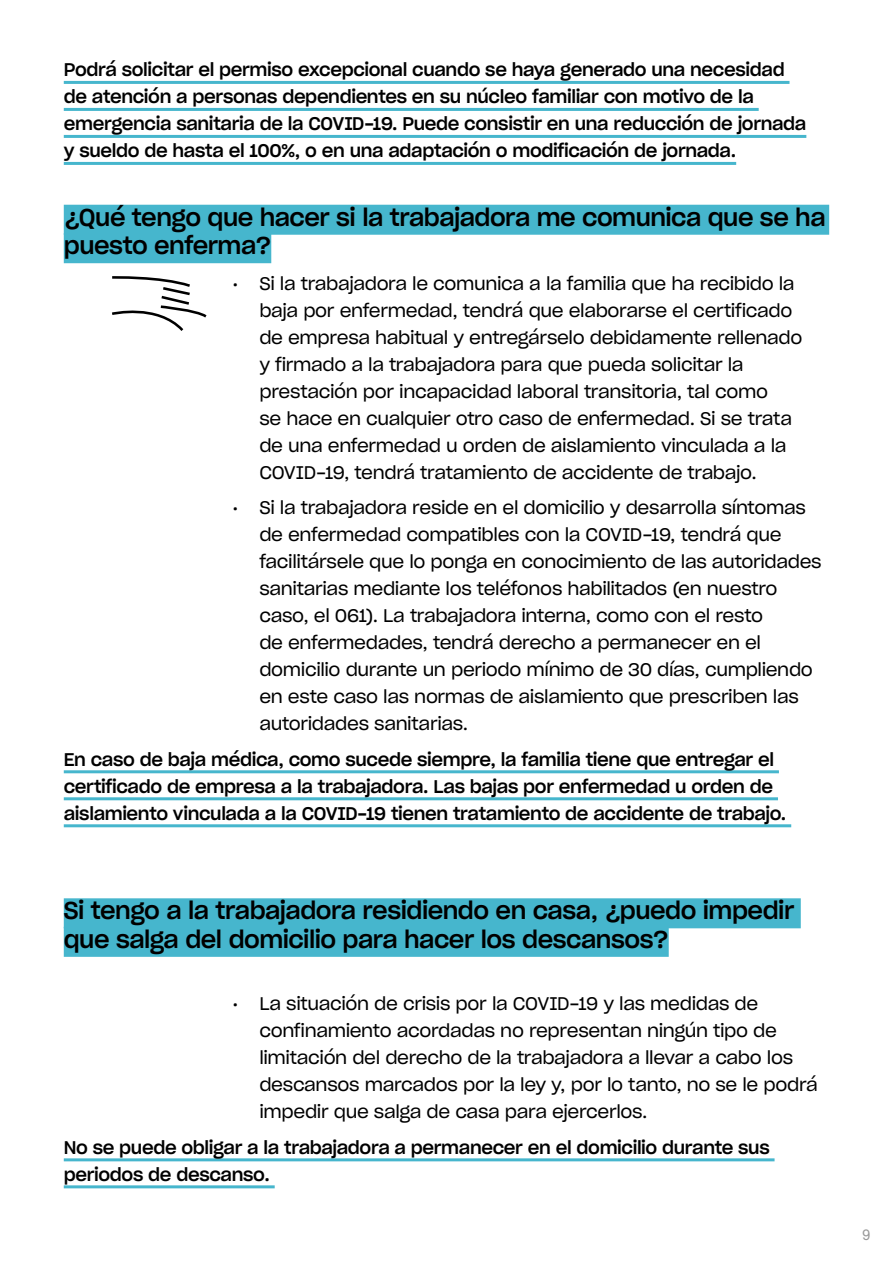
<style>
.page{position:relative;width:893px;height:1263px;background:#fff}
.page>*{position:absolute;margin:0;border:0;box-sizing:border-box;transform-origin:0 0}
.t1{font:24px/28.5px "Sharp Grotesk Medium 20";letter-spacing:-.02em;color:#000}
.t2{font:18px/27px "Sharp Grotesk Book 20";letter-spacing:-.02em;color:#000}
.t3{font:18px/27px "Sharp Grotesk Medium 20";letter-spacing:-.02em;color:#000}
.t4{font:15px "Akkurat";color:#999}
</style>
<div class="page">
<div style="left:64px;top:205px;width:765px;height:30px;background:#46b6cd"></div>
<div style="left:64px;top:233px;width:207px;height:30px;background:#46b6cd"></div>
<hr style="left:64px;top:770px;width:715px;height:3px;background:#46b6cd">
<hr style="left:64px;top:797px;width:714px;height:3px;background:#46b6cd">
<hr style="left:64px;top:824px;width:727px;height:3px;background:#46b6cd">
<div style="left:64px;top:898px;width:737px;height:30px;background:#46b6cd"></div>
<div style="left:64px;top:927px;width:605px;height:30px;background:#46b6cd"></div>
<hr style="left:64px;top:1158px;width:710px;height:3px;background:#46b6cd">
<hr style="left:64px;top:1185px;width:211px;height:3px;background:#46b6cd">
<svg style="left:112px;top:276px;width:95px;height:55px"></svg>
<hr style="left:64px;top:81px;width:725px;height:3px;background:#46b6cd">
<hr style="left:64px;top:108px;width:695px;height:3px;background:#46b6cd">
<hr style="left:64px;top:135px;width:742px;height:3px;background:#46b6cd">
<hr style="left:64px;top:162px;width:672px;height:3px;background:#46b6cd">
<p class="t3" style="left:64px;top:55px;width:744px">Podrá solicitar el permiso excepcional cuando se haya generado una necesidad de atención a personas dependientes en su núcleo familiar con motivo de la emergencia sanitaria de la COVID-19. Puede consistir en una reducción de jornada y sueldo de hasta el 100%, o en una adaptación o modificación de jornada.</p>
<h1 class="t1" style="left:64px;top:201px;width:763px">¿Qué tengo que hacer si la trabajadora me comunica que se ha puesto enferma?</h1>
<p class="t2" style="left:259px;top:269px;width:545px;text-indent:-27px">• Si la trabajadora le comunica a la familia que ha recibido la baja por enfermedad, tendrá que elaborarse el certificado de empresa habitual y entregárselo debidamente rellenado y firmado a la trabajadora para que pueda solicitar la prestación por incapacidad laboral transitoria, tal como<br>se hace en cualquier otro caso de enfermedad. Si se trata de una enfermedad u orden de aislamiento vinculada a la COVID-19, tendrá tratamiento de accidente de trabajo.</p>
<p class="t2" style="left:259px;top:493px;width:564px;text-indent:-27px">• Si la trabajadora reside en el domicilio y desarrolla síntomas de enfermedad compatibles con la COVID-19, tendrá que facilitársele que lo ponga en conocimiento de las autoridades sanitarias mediante los teléfonos habilitados (en nuestro caso, el 061). La trabajadora interna, como con el resto<br>de enfermedades, tendrá derecho a permanecer en el domicilio durante un periodo mínimo de 30 días, cumpliendo en este caso las normas de aislamiento que prescriben las autoridades sanitarias.</p>
<p class="t3" style="left:64px;top:745px;width:724px">En caso de baja médica, como sucede siempre, la familia tiene que entregar el certificado de empresa a la trabajadora. Las bajas por enfermedad u orden de aislamiento vinculada a la COVID-19 tienen tratamiento de accidente de trabajo.</p>
<h1 class="t1" style="left:64px;top:895px;width:732px">Si tengo a la trabajadora residiendo en casa, ¿puedo impedir que salga del domicilio para hacer los descansos?</h1>
<p class="t2" style="left:259px;top:989px;width:560px;text-indent:-27px">• La situación de crisis por la COVID-19 y las medidas de confinamiento acordadas no representan ningún tipo de limitación del derecho de la trabajadora a llevar a cabo los descansos marcados por la ley y, por lo tanto, no se le podrá impedir que salga de casa para ejercerlos.</p>
<p class="t3" style="left:64px;top:1133px;width:707px">No se puede obligar a la trabajadora a permanecer en el domicilio durante sus periodos de descanso.</p>
<p class="t4" style="left:862px;top:1226px;width:10px">9</p>
</div>
